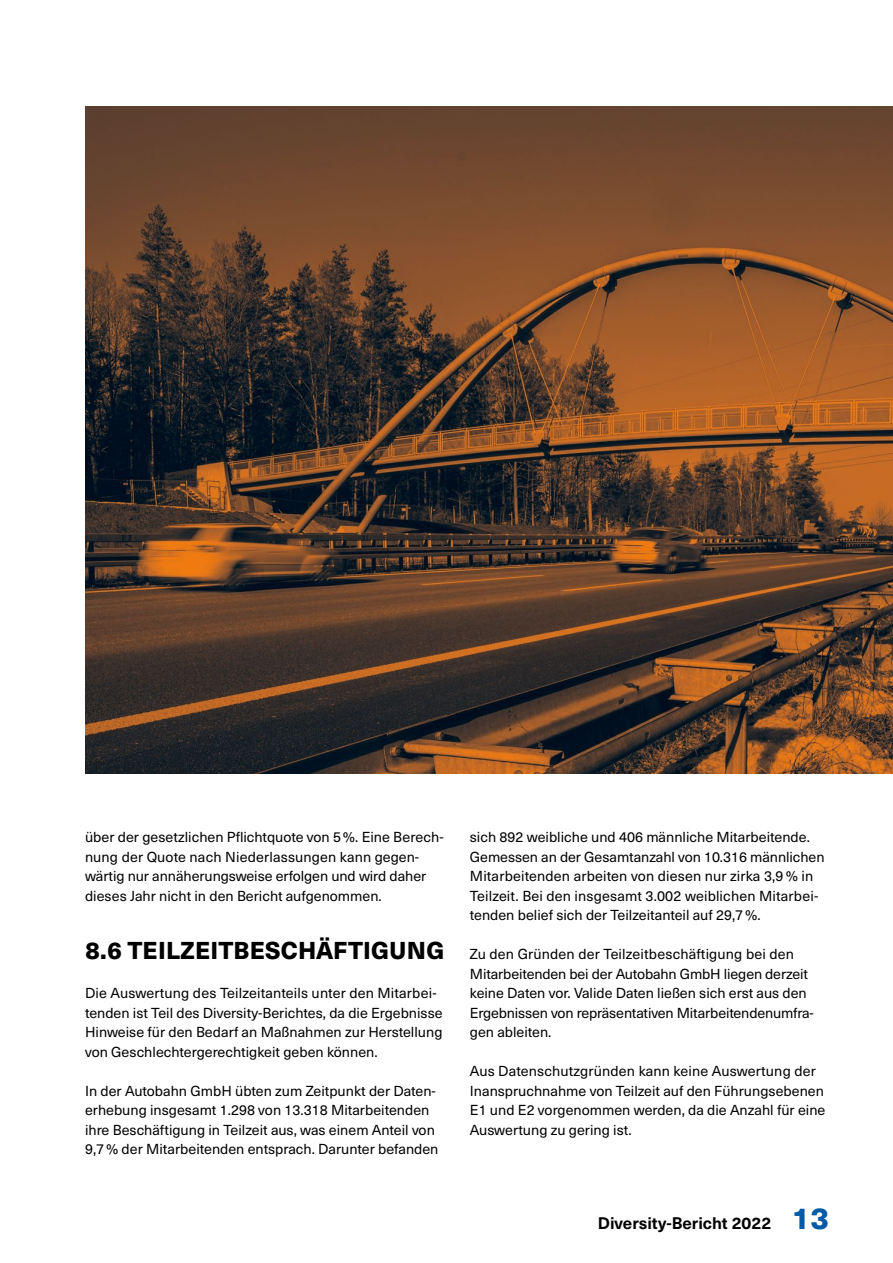
<style>
.page{position:relative;width:893px;height:1263px;background:#fff}
.page>*{position:absolute;margin:0;border:0;box-sizing:border-box;transform-origin:0 0}
.Titel_H2{font:800 24px "Neue Haas Unica W1 G";letter-spacing:.01em;color:#000}
.t1{font:700 16.5px "Neue Haas Unica W1 G";color:#000}
.P-Fließtext{font:14.25px/19.5px "Neue Haas Unica W1 G";color:#000}
.s1{font-weight:800;font-size:30px;color:#005ba6}
</style>
<div class="page">
<img style="left:85px;top:106px;width:808px;height:667px">
<p class="P-Fließtext" style="left:85px;top:827px;width:360px">über der gesetzlichen Pflichtquote von 5%. Eine Berech&shy;nung der Quote nach Niederlassungen kann gegen&shy;wärtig nur annäherungsweise erfolgen und wird daher dieses Jahr nicht in den Bericht aufgenommen.</p>
<h2 class="Titel_H2" style="left:85px;top:932px;width:361px">8.6 TEILZEITBESCHÄFTIGUNG</h2>
<p class="P-Fließtext" style="left:85px;top:983px;width:359px">Die Auswertung des Teilzeitanteils unter den Mitarbei&shy;tenden ist Teil des Diversity-Berichtes, da die Ergebnisse Hinweise für den Bedarf an Maßnahmen zur Herstellung von Geschlechtergerechtigkeit geben können.</p>
<p class="P-Fließtext" style="left:85px;top:1080px;width:355px">In der Autobahn GmbH übten zum Zeitpunkt der Daten&shy;erhebung insgesamt 1.298 von 13.318 Mitarbeitenden ihre Beschäftigung in Teilzeit aus, was einem Anteil von 9,7% der Mitarbeitenden entsprach. Darunter befanden</p>
<p class="P-Fließtext" style="left:470px;top:827px;width:356px">sich 892 weibliche und 406 männliche Mitarbeitende.<br>Gemessen an der Gesamtanzahl von 10.316 männlichen Mitarbeitenden arbeiten von diesen nur zirka 3,9 % in Teilzeit. Bei den insgesamt 3.002 weiblichen Mitarbei&shy;tenden belief sich der Teilzeitanteil auf 29,7%.</p>
<p class="P-Fließtext" style="left:470px;top:944px;width:345px">Zu den Gründen der Teilzeitbeschäftigung bei den Mitarbeitenden bei der Autobahn GmbH liegen derzeit keine Daten vor. Valide Daten ließen sich erst aus den Ergebnissen von repräsentativen Mitarbeitendenumfra&shy;gen ableiten.</p>
<p class="P-Fließtext" style="left:470px;top:1061px;width:357px">Aus Datenschutzgründen kann keine Auswertung der Inanspruchnahme von Teilzeit auf den Führungsebenen E1 und E2 vorgenommen werden, da die Anzahl für eine Auswertung zu gering ist.</p>
<p class="t1" style="left:598px;top:1210px;width:233px">Diversity-Bericht 2022 <span class="s1">13</span></p>
</div>
